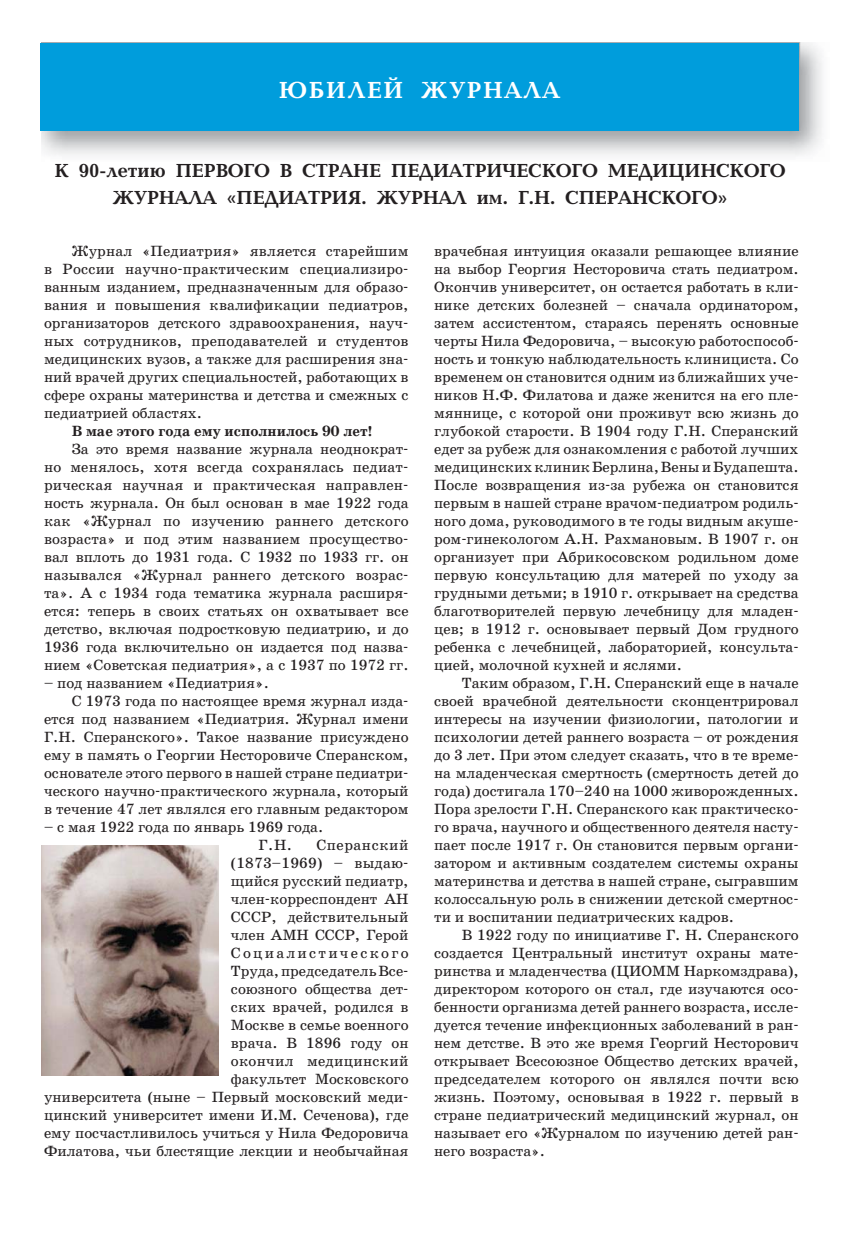
<style>
.page{position:relative;width:864px;height:1234px;background:#fff}
.page>*{position:absolute;margin:0;border:0;box-sizing:border-box;transform-origin:0 0}
.t1{font:700 24px "Baltica C";letter-spacing:.075em;color:#fff}
.t2{font:700 19.5px/27px "Baltica C";color:#231f20;text-align:center}
.t3{font:15px/18px "School Book C";color:#231f20;text-align:justify}
.t4{font:700 15px "School Book C";color:#231f20}
</style>
<div class="page">
<img style="left:41px;top:43px;width:781px;height:113px">
<div style="left:40px;top:43px;width:758px;height:87px;background:#009ddc"></div>
<img style="left:41px;top:845px;width:177px;height:230px">
<h1 class="t1" style="left:279px;top:80px;width:282px">ЮБИЛЕЙ ЖУРНАЛА</h1>
<h2 class="t2" style="left:55px;top:159px;width:732px">К 90-летию ПЕРВОГО В СТРАНЕ ПЕДИАТРИЧЕСКОГО МЕДИЦИНСКОГО<br>ЖУРНАЛА «ПЕДИАТРИЯ. ЖУРНАЛ им. Г.Н. СПЕРАНСКОГО»</h2>
<p class="t3" style="left:44px;top:243px;width:366px;text-indent:28px">Журнал «Педиатрия» является старейшим в России научно-практическим специализиро&shy;ванным изданием, предназначенным для образо&shy;вания и повышения квалификации педиатров, организаторов детского здравоохранения, науч&shy;ных сотрудников, преподавателей и студентов медицинских вузов, а также для расширения зна&shy;ний врачей других специальностей, работающих в сфере охраны материнства и детства и смежных с педиатрией областях.</p>
<p class="t4" style="left:72px;top:424px;width:302px">В мае этого года ему исполнилось 90 лет!</p>
<p class="t3" style="left:44px;top:441px;width:366px;text-indent:28px">За это время название журнала неоднократ&shy;но менялось, хотя всегда сохранялась педиат&shy;рическая научная и практическая направлен&shy;ность журнала. Он был основан в мае 1922 года как «Журнал по изучению раннего детского возраста» и под этим названием просущество&shy;вал вплоть до 1931 года. С 1932 по 1933 гг. он назывался «Журнал раннего детского возрас&shy;та». А с 1934 года тематика журнала расширя&shy;ется: теперь в своих статьях он охватывает все детство, включая подростковую педиатрию, и до 1936 года включительно он издается под назва&shy;нием «Советская педиатрия», а с 1937 по 1972 гг.</p>
<p class="t3" style="left:44px;top:674px;width:226px">– под названием «Педиатрия».</p>
<p class="t3" style="left:72px;top:692px;width:338px">С 1973 года по настоящее время журнал изда-</p>
<p class="t3" style="left:44px;top:710px;width:366px">ется под названием «Педиатрия. Журнал имени</p>
<p class="t3" style="left:44px;top:728px;width:366px">Г.Н. Сперанского». Такое название присуждено</p>
<p class="t3" style="left:44px;top:746px;width:366px">ему в память о Георгии Несторовиче Сперанском,</p>
<p class="t3" style="left:44px;top:764px;width:366px">основателе этого первого в нашей стране педиатри-</p>
<p class="t3" style="left:44px;top:782px;width:366px">ческого научно-практического журнала, который</p>
<p class="t3" style="left:44px;top:800px;width:366px">в течение 47 лет являлся его главным редактором</p>
<p class="t3" style="left:258px;top:818px;width:66px;text-indent:-214px">– с мая 1922 года по январь 1969 года.<br>Г.Н.</p>
<p class="t3" style="left:44px;top:836px;width:366px;text-align:right">Сперанский<br>(1873–1969) – выдаю-<br>щийся русский педиатр,<br>член-корреспондент АН<br>СССР, действительный<br>член АМН СССР, Герой<br>Социалистического<br>Труда, председатель Все-<br>союзного общества дет-<br>ских врачей, родился в<br>Москве в семье военного<br>врача. В 1896 году он<br>окончил медицинский<br>факультет Московского<br>университета (ныне – Первый московский меди&shy;цинский университет имени И.М. Сеченова), где ему посчастливилось учиться у Нила Федоровича<br>Филатова, чьи блестящие лекции и необычайная</p>
<p class="t3" style="left:434px;top:243px;width:366px">врачебная интуиция оказали решающее влияние на выбор Георгия Несторовича стать педиатром.<br>Окончив университет, он остается работать в кли&shy;нике детских болезней – сначала ординатором, затем ассистентом, стараясь перенять основные черты Нила Федоровича, – высокую работоспособ&shy;ность и тонкую наблюдательность клинициста. Со временем он становится одним из ближайших уче&shy;ников Н.Ф. Филатова и даже женится на его пле&shy;мяннице, с которой они проживут всю жизнь до глубокой старости. В 1904 году Г.Н. Сперанский едет за рубеж для ознакомления с работой лучших медицинских клиник Берлина, Вены и Будапешта.<br>После возвращения из-за рубежа он становится первым в нашей стране врачом-педиатром родиль&shy;ного дома, руководимого в те годы видным акуше&shy;ром-гинекологом А.Н. Рахмановым. В 1907 г. он организует при Абрикосовском родильном доме первую консультацию для матерей по уходу за грудными детьми; в 1910 г. открывает на средства благотворителей первую лечебницу для младен&shy;цев; в 1912 г. основывает первый Дом грудного ребенка с лечебницей, лабораторией, консульта&shy;цией, молочной кухней и яслями.</p>
<p class="t3" style="left:434px;top:674px;width:366px;text-indent:28px">Таким образом, Г.Н. Сперанский еще в начале своей врачебной деятельности сконцентрировал интересы на изучении физиологии, патологии и психологии детей раннего возраста – от рождения до 3 лет. При этом следует сказать, что в те време&shy;на младенческая смертность (смертность детей до года) достигала 170–240 на 1000 живорожденных.<br>Пора зрелости Г.Н. Сперанского как практическо&shy;го врача, научного и общественного деятеля насту&shy;пает после 1917 г. Он становится первым органи&shy;затором и активным создателем системы охраны материнства и детства в нашей стране, сыгравшим колоссальную роль в снижении детской смертнос&shy;ти и воспитании педиатрических кадров.</p>
<p class="t3" style="left:434px;top:926px;width:366px;text-indent:28px">В 1922 году по инициативе Г. Н. Сперанского создается Центральный институт охраны мате&shy;ринства и младенчества (ЦИОММ Наркомздрава), директором которого он стал, где изучаются осо&shy;бенности организма детей раннего возраста, иссле&shy;дуется течение инфекционных заболеваний в ран&shy;нем детстве. В это же время Георгий Несторович открывает Всесоюзное Общество детских врачей, председателем которого он являлся почти всю жизнь. Поэтому, основывая в 1922 г. первый в стране педиатрический медицинский журнал, он называет его «Журналом по изучению детей ран&shy;него возраста».</p>
</div>
